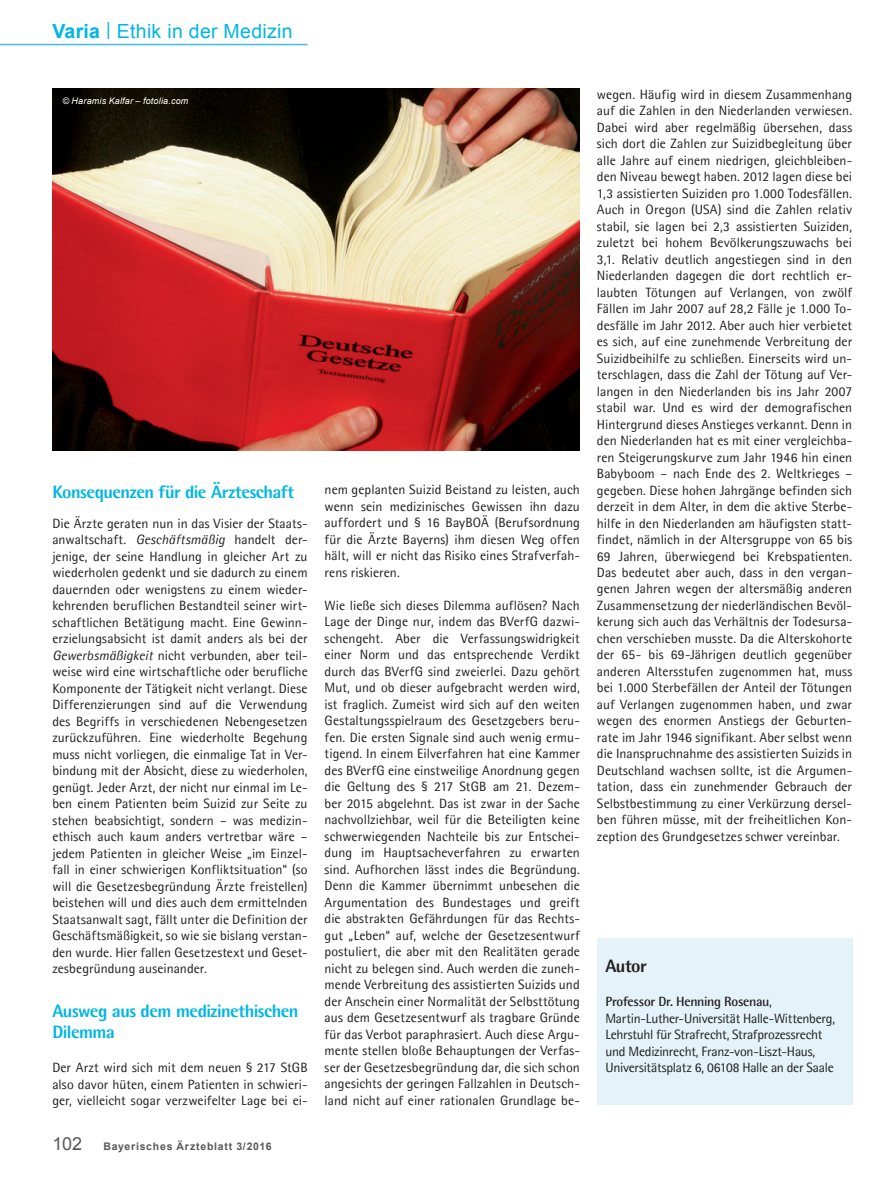
<style>
.page{position:relative;width:894px;height:1190px;background:#fff}
.page>*{position:absolute;margin:0;border:0;box-sizing:border-box;transform-origin:0 0}
.t1{font:19.5px "Arial";letter-spacing:.015em;color:#00b6e4}
.t2{font:800 18px/21px "Agfa Rotis Semisans";letter-spacing:-.03em;color:#00b6e4}
.t3{font:800 18px "Agfa Rotis Semisans";letter-spacing:-.03em;color:#231f20}
.t4{font:13.5px/16.5px "Agfa Rotis Semisans";color:#231f20;text-align:justify}
.t5{font:13.5px/16.5px "Agfa Rotis Semisans";letter-spacing:-.02em;color:#231f20}
.t6{font:700 10.5px "Arial";letter-spacing:.07em;color:#58595b}
.t7{font:italic 9px "Arial";letter-spacing:.02em;color:#fff}
.s1{font-weight:700}
.s2{font-style:italic}
.s3{font-weight:400;font-size:18px}
</style>
<div class="page">
<hr style="left:0;top:44px;width:307px;height:1px;background:#3ebde7">
<div style="left:597px;top:938px;width:255px;height:167px;background:#e4f3fa"></div>
<img style="left:52px;top:89px;width:528px;height:361px">
<h1 class="t1" style="left:52px;top:20px;width:242px"><span class="s1">Varia</span> <sup>|</sup> Ethik in der Medizin</h1>
<p class="t7" style="left:62px;top:96px;width:127px">© Haramis Kalfar – fotolia.com</p>
<h2 class="t2" style="left:52px;top:481px;width:243px">Konsequenzen für die Ärzteschaft</h2>
<p class="t4" style="left:52px;top:515px;width:257px">Die Ärzte geraten nun in das Visier der Staats&shy;anwaltschaft. <span class="s2">Geschäftsmäßig</span> handelt der&shy;jenige, der seine Handlung in gleicher Art zu wiederholen gedenkt und sie dadurch zu einem dauernden oder wenigstens zu einem wieder&shy;kehrenden beruflichen Bestandteil seiner wirt&shy;schaftlichen Betätigung macht. Eine Gewinn&shy;erzielungsabsicht ist damit anders als bei der <span class="s2">Gewerbsmäßigkeit</span> nicht verbunden, aber teil&shy;weise wird eine wirtschaftliche oder berufliche Komponente der Tätigkeit nicht verlangt. Diese Differenzierungen sind auf die Verwendung des Begriffs in verschiedenen Nebengesetzen zurückzuführen. Eine wiederholte Begehung muss nicht vorliegen, die einmalige Tat in Ver&shy;bindung mit der Absicht, diese zu wiederholen, genügt. Jeder Arzt, der nicht nur einmal im Le&shy;ben einem Patienten beim Suizid zur Seite zu stehen beabsichtigt, sondern – was medizin&shy;ethisch auch kaum anders vertretbar wäre – jedem Patienten in gleicher Weise „im Einzel&shy;fall in einer schwierigen Konfliktsituation“ (so will die Gesetzesbegründung Ärzte freistellen) beistehen will und dies auch dem ermittelnden Staatsanwalt sagt, fällt unter die Definition der Geschäftsmäßigkeit, so wie sie bislang verstan&shy;den wurde. Hier fallen Gesetzestext und Geset&shy;zesbegründung auseinander.</p>
<h2 class="t2" style="left:52px;top:1000px;width:248px">Ausweg aus dem medizinethischen<br>Dilemma</h2>
<p class="t4" style="left:52px;top:1059px;width:257px">Der Arzt wird sich mit dem neuen § 217 StGB also davor hüten, einem Patienten in schwieri&shy;ger, vielleicht sogar verzweifelter Lage bei ei-</p>
<p class="t6" style="left:52px;top:1140px;width:221px"><span class="s3">102</span> Bayerisches Ärzteblatt 3/2016</p>
<p class="t4" style="left:324px;top:481px;width:257px">nem geplanten Suizid Beistand zu leisten, auch wenn sein medizinisches Gewissen ihn dazu auffordert und § 16 BayBOÄ (Berufsordnung für die Ärzte Bayerns) ihm diesen Weg offen hält, will er nicht das Risiko eines Strafverfah&shy;rens riskieren.</p>
<p class="t4" style="left:324px;top:597px;width:257px">Wie ließe sich dieses Dilemma auflösen? Nach Lage der Dinge nur, indem das BVerfG dazwi&shy;schengeht. Aber die Verfassungswidrigkeit einer Norm und das entsprechende Verdikt durch das BVerfG sind zweierlei. Dazu gehört Mut, und ob dieser aufgebracht werden wird, ist fraglich. Zumeist wird sich auf den weiten Gestaltungsspielraum des Gesetzgebers beru&shy;fen. Die ersten Signale sind auch wenig ermu&shy;tigend. In einem Eilverfahren hat eine Kammer des BVerfG eine einstweilige Anordnung gegen die Geltung des § 217 StGB am 21. Dezem&shy;ber 2015 abgelehnt. Das ist zwar in der Sache nachvollziehbar, weil für die Beteiligten keine schwerwiegenden Nachteile bis zur Entschei&shy;dung im Hauptsacheverfahren zu erwarten sind. Aufhorchen lässt indes die Begründung.<br>Denn die Kammer übernimmt unbesehen die Argumentation des Bundestages und greift die abstrakten Gefährdungen für das Rechts&shy;gut „Leben“ auf, welche der Gesetzesentwurf postuliert, die aber mit den Realitäten gerade nicht zu belegen sind. Auch werden die zuneh&shy;mende Verbreitung des assistierten Suizids und der Anschein einer Normalität der Selbsttötung aus dem Gesetzesentwurf als tragbare Gründe für das Verbot paraphrasiert. Auch diese Argu&shy;mente stellen bloße Behauptungen der Verfas&shy;ser der Gesetzesbegründung dar, die sich schon angesichts der geringen Fallzahlen in Deutsch&shy;land nicht auf einer rationalen Grundlage be-</p>
<p class="t4" style="left:597px;top:86px;width:257px">wegen. Häufig wird in diesem Zusammenhang auf die Zahlen in den Niederlanden verwiesen.<br>Dabei wird aber regelmäßig übersehen, dass sich dort die Zahlen zur Suizidbegleitung über alle Jahre auf einem niedrigen, gleichbleiben&shy;den Niveau bewegt haben. 2012 lagen diese bei 1,3 assistierten Suiziden pro 1.000 Todesfällen.<br>Auch in Oregon (USA) sind die Zahlen relativ stabil, sie lagen bei 2,3 assistierten Suiziden, zuletzt bei hohem Bevölkerungszuwachs bei 3,1. Relativ deutlich angestiegen sind in den Niederlanden dagegen die dort rechtlich er&shy;laubten Tötungen auf Verlangen, von zwölf Fällen im Jahr 2007 auf 28,2 Fälle je 1.000 To&shy;desfälle im Jahr 2012. Aber auch hier verbietet es sich, auf eine zunehmende Verbreitung der Suizidbeihilfe zu schließen. Einerseits wird un&shy;terschlagen, dass die Zahl der Tötung auf Ver&shy;langen in den Niederlanden bis ins Jahr 2007 stabil war. Und es wird der demografischen Hintergrund dieses Anstieges verkannt. Denn in den Niederlanden hat es mit einer vergleichba&shy;ren Steigerungskurve zum Jahr 1946 hin einen Babyboom – nach Ende des 2. Weltkrieges – gegeben. Diese hohen Jahrgänge befinden sich derzeit in dem Alter, in dem die aktive Sterbe&shy;hilfe in den Niederlanden am häufigsten statt&shy;findet, nämlich in der Altersgruppe von 65 bis 69 Jahren, überwiegend bei Krebspatienten.<br>Das bedeutet aber auch, dass in den vergan&shy;genen Jahren wegen der altersmäßig anderen Zusammensetzung der niederländischen Bevöl&shy;kerung sich auch das Verhältnis der Todesursa&shy;chen verschieben musste. Da die Alterskohorte der 65- bis 69-Jährigen deutlich gegenüber anderen Altersstufen zugenommen hat, muss bei 1.000 Sterbefällen der Anteil der Tötungen auf Verlangen zugenommen haben, und zwar wegen des enormen Anstiegs der Geburten&shy;rate im Jahr 1946 signifikant. Aber selbst wenn die Inanspruchnahme des assistierten Suizids in Deutschland wachsen sollte, ist die Argumen&shy;tation, dass ein zunehmender Gebrauch der Selbstbestimmung zu einer Verkürzung dersel&shy;ben führen müsse, mit der freiheitlichen Kon&shy;zeption des Grundgesetzes schwer vereinbar.</p>
<h2 class="t3" style="left:605px;top:954px;width:43px">Autor</h2>
<p class="t5" style="left:605px;top:993px;width:231px"><span class="s1">Professor Dr. Henning Rosenau</span>, Martin-Luther-Universität Halle-Wittenberg, Lehrstuhl für Strafrecht, Strafprozessrecht und Medizinrecht, Franz-von-Liszt-Haus, Universitätsplatz 6, 06108 Halle an der Saale</p>
</div>
